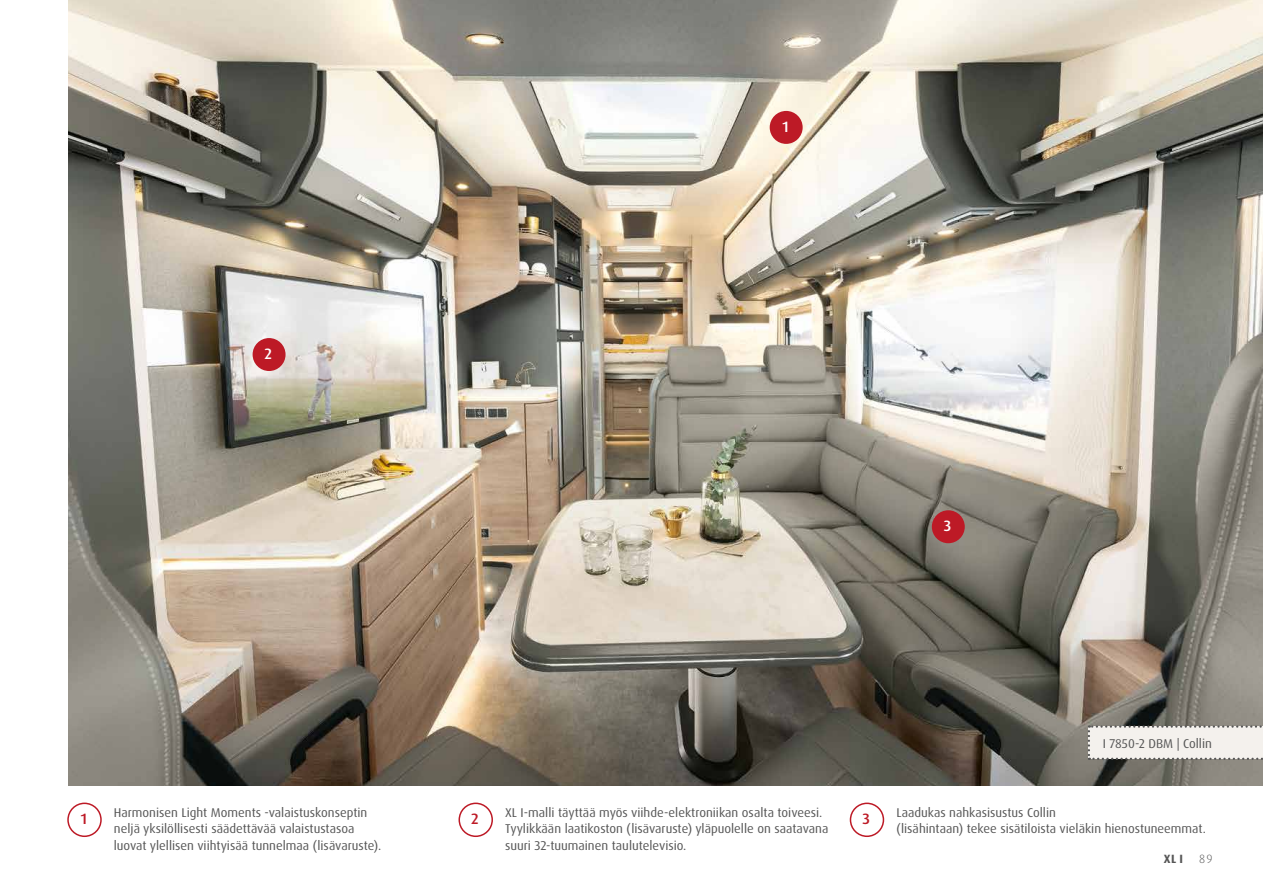
<style>
.page{position:relative;width:1263px;height:893px;background:#fff}
.page>*{position:absolute;margin:0;border:0;box-sizing:border-box;transform-origin:0 0}
.t1{font:500 15px "Dax Pro";color:#fff}
.t2{font:500 15px "Dax Pro";color:#bd1a26}
.t3{font:12.75px/16.5px "Dax OT";color:#565656}
.t4{font:12.75px "Dax Pro";color:#565656}
.t5{font:700 12px "Dax Pro";color:#565656}
.t6{font:300 12px "Dax OT";color:#565656}
</style>
<div class="page">
<img style="left:68px;top:0;width:1195px;height:786px">
<div style="left:770px;top:111px;width:33px;height:33px;background:#bd1a26;border-radius:50%"></div>
<div style="left:253px;top:338px;width:33px;height:33px;background:#bd1a26;border-radius:50%"></div>
<div style="left:932px;top:510px;width:33px;height:33px;background:#bd1a26;border-radius:50%"></div>
<div style="left:67px;top:803px;width:35px;height:34px;border:2px solid #bd1a26;border-radius:50%"></div>
<div style="left:458px;top:803px;width:35px;height:34px;border:2px solid #bd1a26;border-radius:50%"></div>
<div style="left:850px;top:803px;width:34px;height:34px;border:2px solid #bd1a26;border-radius:50%"></div>
<svg style="left:1088px;top:725px;width:175px;height:35px;background:#e6e3df"></svg>
<p class="t1" style="left:265px;top:344px;width:9px">2</p>
<p class="t1" style="left:782px;top:117px;width:8px">1</p>
<p class="t1" style="left:944px;top:516px;width:9px">3</p>
<p class="t4" style="left:1103px;top:735px;width:111px">I 7850-2 DBM | Collin</p>
<p class="t3" style="left:114px;top:804px;width:269px">Harmonisen Light Moments -valaistuskonseptin neljä yksilöllisesti säädettävää valaistustasoa luovat ylellisen viihtyisää tunnelmaa (lisävaruste).</p>
<p class="t3" style="left:505px;top:804px;width:325px">XL I-malli täyttää myös viihde-elektroniikan osalta toiveesi.<br>Tyylikkään laatikoston (lisävaruste) yläpuolelle on saatavana suuri 32-tuumainen taulutelevisio.</p>
<p class="t3" style="left:896px;top:804px;width:311px">Laadukas nahkasisustus Collin<br>(lisähintaan) tekee sisätiloista vieläkin hienostuneemmat.</p>
<p class="t2" style="left:81px;top:809px;width:8px">1</p>
<p class="t2" style="left:471px;top:809px;width:9px">2</p>
<p class="t2" style="left:862px;top:809px;width:9px">3</p>
<p class="t6" style="left:1199px;top:851px;width:15px">89</p>
<p class="t5" style="left:1164px;top:851px;width:21px">XL I</p>
</div>
